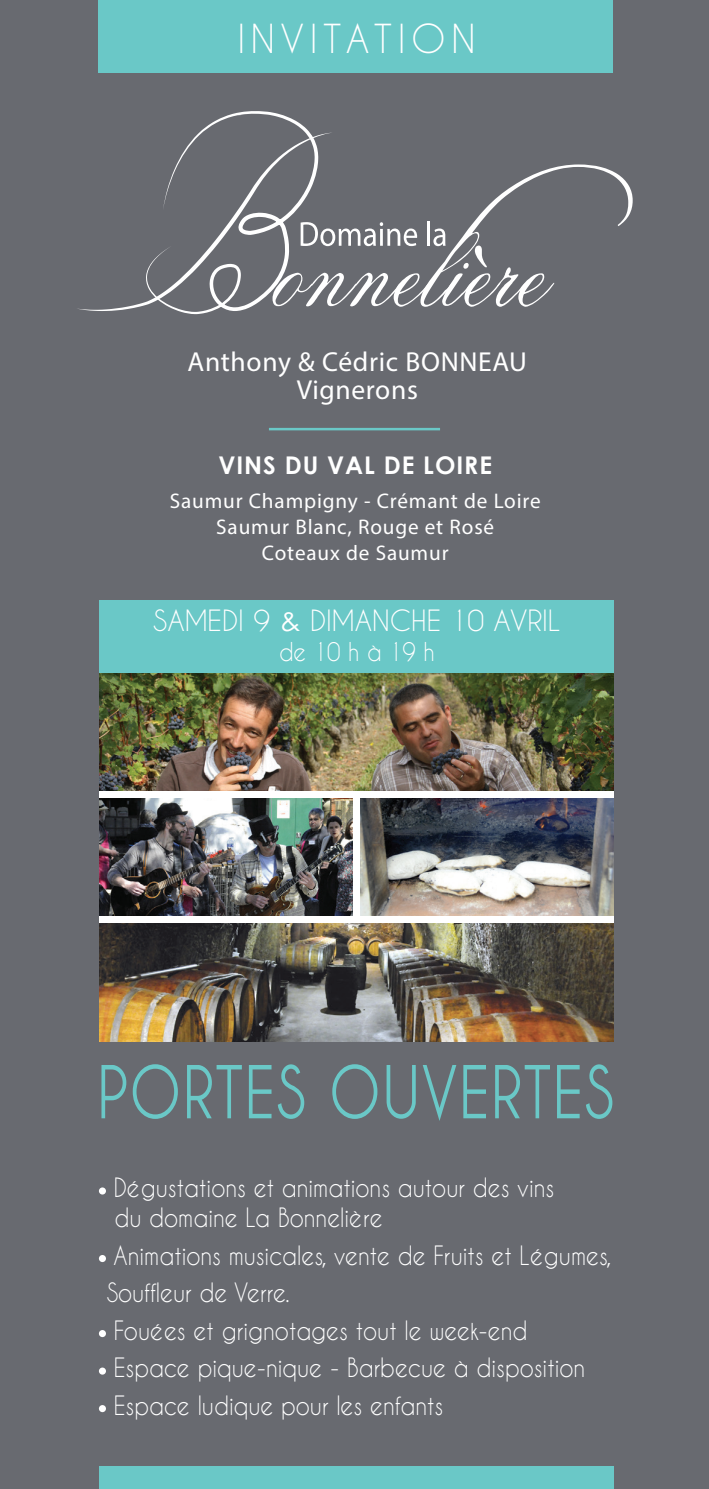
<style>
.page{position:relative;width:709px;height:1489px;background:#fff}
.page>*{position:absolute;margin:0;border:0;box-sizing:border-box;transform-origin:0 0}
.t1{font:700 72px "Caviar Dreams";letter-spacing:.02em;color:#6ac8c7;scale:.83 1}
.t2{font:37.5px "Caviar Dreams";letter-spacing:.15em;color:#fff}
.t3{font:27.5px/27.5px "Myriad Pro";letter-spacing:.025em;color:#fff;text-align:center}
.t4{font:27.5px "Caviar Dreams";color:#fff}
.t5{font:25px/37.5px "Caviar Dreams";color:#fff;scale:.9 1}
.t6{font:700 24.5px "Century Gothic";letter-spacing:.04em;color:#fff}
.t7{font:24.25px "Caviar Dreams";color:#fff;scale:.9 1}
.t8{font:21.25px/26.2px "Myriad Pro";letter-spacing:.04em;color:#fff;text-align:center}
.s1{font-family:"Century Gothic"}
</style>
<div class="page">
<div style="left:0;top:0;width:709px;height:1488px;background:#686a70"></div>
<div style="left:100px;top:600px;width:514px;height:73px;background:#6ac8c7"></div>
<div style="left:98px;top:0;width:514px;height:72px;background:#6ac8c7"></div>
<div style="left:100px;top:1466px;width:514px;height:22px;background:#6ac8c7"></div>
<div style="left:99px;top:1187px;width:7px;height:7px;background:#fff;border-radius:50%"></div>
<svg style="left:99px;top:1254px;width:7px;height:7px"></svg>
<svg style="left:99px;top:1329px;width:7px;height:7px"></svg>
<div style="left:99px;top:1367px;width:7px;height:7px;background:#fff;border-radius:50%"></div>
<svg style="left:99px;top:1404px;width:7px;height:7px"></svg>
<div style="left:99px;top:783px;width:514px;height:149px;background:#fff"></div>
<img style="left:99px;top:798px;width:253px;height:117px">
<img style="left:360px;top:798px;width:253px;height:117px">
<img style="left:99px;top:923px;width:514px;height:117px">
<img style="left:99px;top:673px;width:514px;height:117px">
<hr style="left:269px;top:428px;width:171px;height:2px;background:#6ac8c7">
<svg style="left:179px;top:111px;width:453px;height:203px"></svg>
<svg style="left:77px;top:133px;width:256px;height:178px"></svg>
<h2 class="t2" style="left:237px;top:17px;width:240px">INVITATION</h2>
<p class="t3" style="left:187px;top:348px;width:341px">Anthony &amp; Cédric BONNEAU<br>Vignerons</p>
<p class="t6" style="left:218px;top:449px;width:275px">VINS DU VAL DE LOIRE</p>
<p class="t8" style="left:170px;top:487px;width:372px">Saumur Champigny - Crémant de Loire<br>Saumur Blanc, Rouge et Rosé<br>Coteaux de Saumur</p>
<p class="t4" style="left:153px;top:605px;width:409px">SAMEDI 9 <span class="s1">&amp;</span> DIMANCHE 10 AVRIL</p>
<p class="t7" style="left:279px;top:638px;width:175px">de 10 h à 19 h</p>
<h1 class="t1" style="left:97px;top:1051px;width:624px">PORTES OUVERTES</h1>
<p class="t5" style="left:114px;top:1172px;width:491px;line-height:30px">Dégustations et animations autour des vins du domaine La Bonnelière</p>
<p class="t5" style="left:107px;top:1236px;width:562px">Animations musicales, vente de Fruits et Légumes, Souffleur de Verre.<br>Fouées et grignotages tout le week-end<br>Espace pique-nique - Barbecue à disposition Espace ludique pour les enfants</p>
</div>
